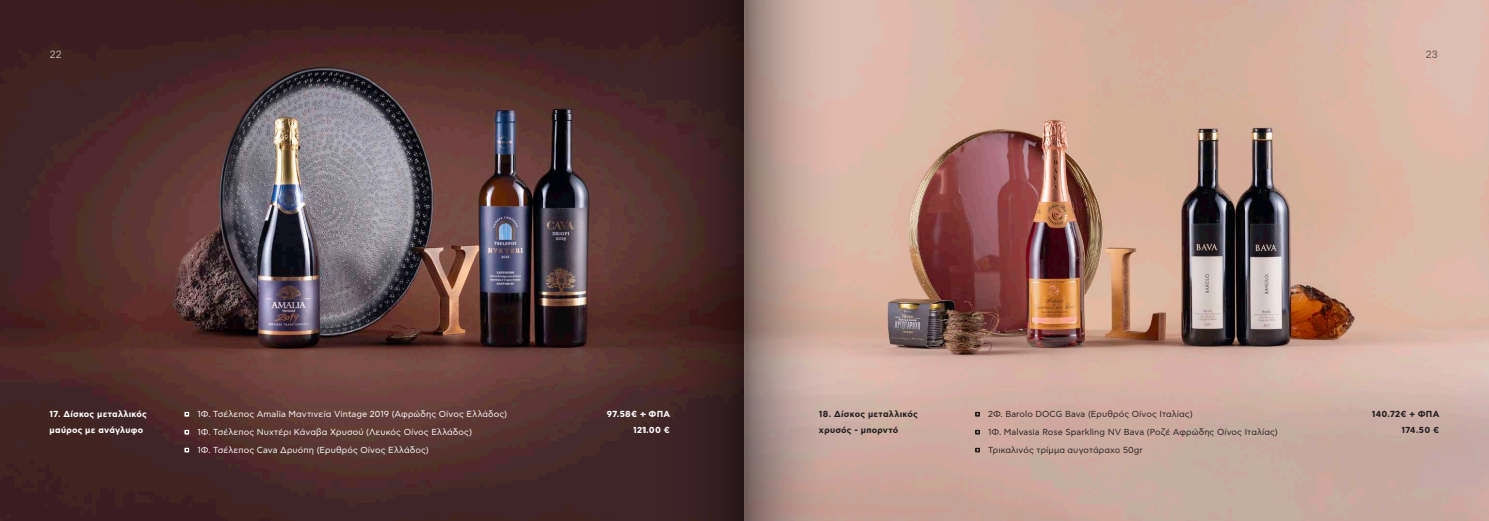
<style>
.page{position:relative;width:1489px;height:521px;background:#fff}
.page>*{position:absolute;margin:0;border:0;box-sizing:border-box;transform-origin:0 0}
.t1{font:10.5px "Asty CF Std";color:#fff}
.t2{font:10.5px "Asty CF Std";color:#231f20}
.t3{font:8.75px/17.9px "Asty CF Std";letter-spacing:.01em;color:#fff}
.t4{font:8.75px/17.9px "Asty CF Std";letter-spacing:.01em;color:#231f20}
.t5{font:700 8.75px/15.8px "Asty CF Std";letter-spacing:.025em;color:#fff;text-align:right}
.t6{font:700 8.75px/15.8px "Asty CF Std";letter-spacing:.025em;color:#231f20;text-align:right}
</style>
<div class="page">
<img style="left:0;top:0;width:1488px;height:521px">
<svg style="left:645px;top:0;width:198px;height:521px;background:#7b5f5a"></svg>
<svg style="left:185px;top:412px;width:4px;height:4px"></svg>
<svg style="left:185px;top:430px;width:4px;height:4px"></svg>
<svg style="left:185px;top:448px;width:4px;height:4px"></svg>
<svg style="left:975px;top:412px;width:4px;height:4px"></svg>
<svg style="left:975px;top:430px;width:4px;height:4px"></svg>
<svg style="left:975px;top:448px;width:4px;height:4px"></svg>
<p class="t1" style="left:50px;top:49px;width:14px">22</p>
<p class="t5" style="left:50px;top:406px;width:99px;text-align:left">17. Δίσκος μεταλλικός μαύρος με ανάγλυφο</p>
<p class="t3" style="left:197px;top:405px;width:311px">1Φ. Τσέλεπος Amalia Μαντινεία Vintage 2019 (Αφρώδης Οίνος Ελλάδος)<br>1Φ. Τσέλεπος Νυχτέρι Κάναβα Χρυσού (Λευκός Οίνος Ελλάδος)<br>1Φ. Τσέλεπος Cava Δρυόπη (Ερυθρός Οίνος Ελλάδος)</p>
<p class="t5" style="left:606px;top:406px;width:65px">97.58€ + ΦΠΑ<br>121.00 €</p>
<p class="t2" style="left:1425px;top:49px;width:14px">23</p>
<p class="t6" style="left:819px;top:406px;width:100px;text-align:left">18. Δίσκος μεταλλικός χρυσός - μπορντό</p>
<p class="t4" style="left:988px;top:405px;width:291px">2Φ. Barolo DOCG Bava (Ερυθρός Οίνος Ιταλίας)<br>1Φ. Malvasia Rose Sparkling NV Bava (Ροζέ Αφρώδης Οίνος Ιταλίας)<br>Τρικαλινός τρίμμα αυγοτάραχο 50gr</p>
<p class="t6" style="left:1371px;top:406px;width:69px">140.72€ + ΦΠΑ<br>174.50 €</p>
</div>
